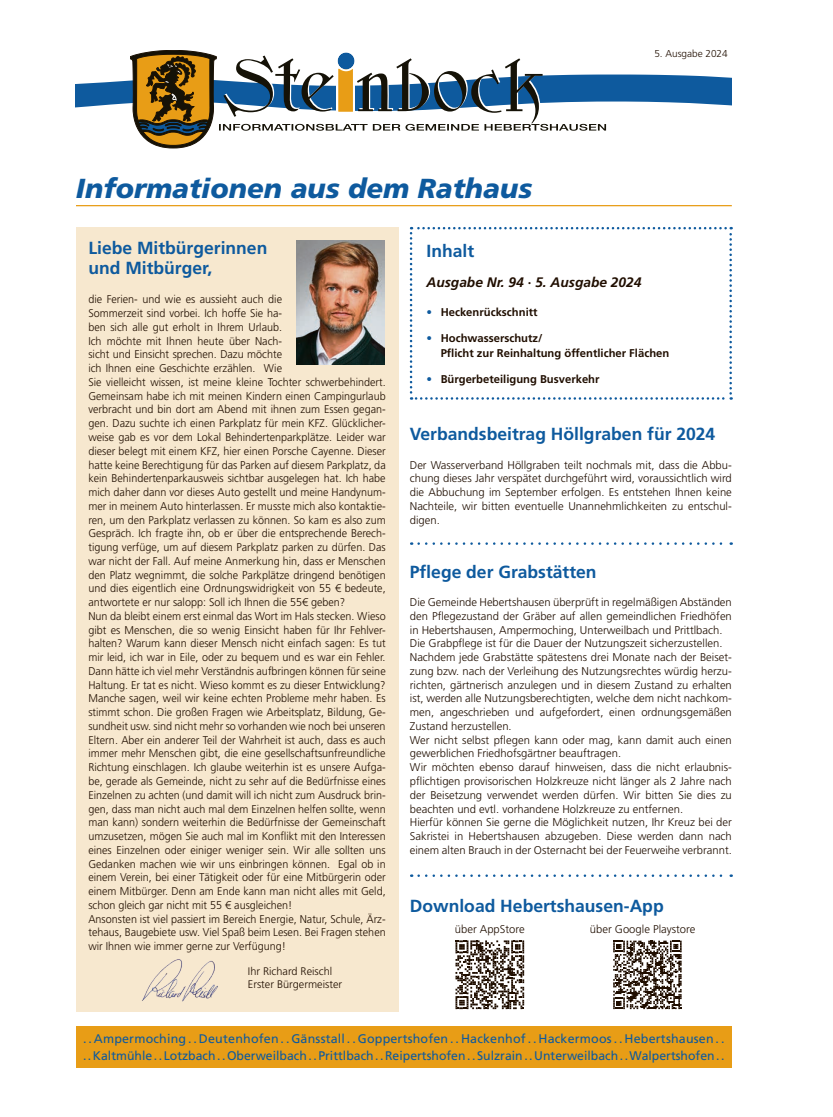
<style>
.page{position:relative;width:833px;height:1117px;background:#fff}
.page>*{position:absolute;margin:0;border:0;box-sizing:border-box;transform-origin:0 0}
.Überschrift_2spaltig{font:italic 900 27.5px "Frutiger LT Std";color:#0e5a9e}
.Überschrift_1spaltig{font:700 17.5px/20px "Frutiger LT Std";color:#0e5a9e}
.t1{font:italic 700 13.75px "Frutiger LT Std";color:#200e00}
.t2{font:12.5px/16.2px "Frutiger LT Std";color:#0e5a9e}
.Grundschrift{font:300 11.25px/13.8px "Frutiger LT Std";color:#200e00;text-align:justify;scale:.96 1}
.Grundschrift-2{font:300 11.25px/13.8px "Frutiger LT Std";color:#200e00;text-align:justify}
.t3{font:700 11.25px/15.1px "Frutiger LT Std";color:#200e00}
.Grundschrift-3{font:300 11px/12.5px "Frutiger LT Std";color:#200e00}
.t4{font:300 10px "Frutiger LT Std";color:#200e00}
.s1{color:#0e5a9e}
</style>
<div class="page">
<svg style="left:76px;top:50px;width:655px;height:99px"></svg>
<hr style="left:76px;top:205px;width:656px;height:1px;background:#e89d16">
<svg style="left:410px;top:227px;width:322px;height:172px"></svg>
<div style="left:76px;top:227px;width:322px;height:784px;background:#f7e8cf"></div>
<img style="left:296px;top:240px;width:88px;height:124px">
<img style="left:142px;top:959px;width:76px;height:43px">
<div style="left:76px;top:1025px;width:656px;height:42px;background:#e89d16"></div>
<svg style="left:455px;top:940px;width:69px;height:68px"></svg>
<svg style="left:613px;top:940px;width:68px;height:68px"></svg>
<svg style="left:418px;top:874px;width:313px;height:2px"></svg>
<svg style="left:418px;top:542px;width:313px;height:2px"></svg>
<p class="Überschrift_2spaltig" style="left:76px;top:172px;width:458px">Informationen aus dem Rathaus</p>
<p class="t4" style="left:654px;top:48px;width:75px">5. Ausgabe 2024</p>
<p class="Überschrift_1spaltig" style="left:88px;top:238px;width:180px">Liebe Mitbürgerinnen und Mitbürger,</p>
<p class="Grundschrift" style="left:88px;top:293px;width:311px;text-align:left">die Ferien- und wie es aussieht auch die<br>Sommerzeit sind vorbei. Ich hoffe Sie ha-<br>ben sich alle gut erholt in Ihrem Urlaub.<br>Ich möchte mit Ihnen heute über Nach-<br>sicht und Einsicht sprechen. Dazu möchte<br>ich Ihnen eine Geschichte erzählen. Wie<br>Sie vielleicht wissen, ist meine kleine Tochter schwerbehindert.<br>Gemeinsam habe ich mit meinen Kindern einen Campingurlaub verbracht und bin dort am Abend mit ihnen zum Essen gegan&shy;gen. Dazu suchte ich einen Parkplatz für mein KFZ. Glücklicher&shy;weise gab es vor dem Lokal Behindertenparkplätze. Leider war dieser belegt mit einem KFZ, hier einen Porsche Cayenne. Dieser hatte keine Berechtigung für das Parken auf diesem Parkplatz, da kein Behindertenparkausweis sichtbar ausgelegen hat. Ich habe mich daher dann vor dieses Auto gestellt und meine Handynum&shy;mer in meinem Auto hinterlassen. Er musste mich also kontaktie&shy;ren, um den Parkplatz verlassen zu können. So kam es also zum Gespräch. Ich fragte ihn, ob er über die entsprechende Berech&shy;tigung verfüge, um auf diesem Parkplatz parken zu dürfen. Das war nicht der Fall. Auf meine Anmerkung hin, dass er Menschen den Platz wegnimmt, die solche Parkplätze dringend benötigen und dies eigentlich eine Ordnungswidrigkeit von 55 € bedeute, antwortete er nur salopp: Soll ich Ihnen die 55€ geben?</p>
<p class="Grundschrift" style="left:88px;top:609px;width:311px">Nun da bleibt einem erst einmal das Wort im Hals stecken. Wieso gibt es Menschen, die so wenig Einsicht haben für Ihr Fehlver&shy;halten? Warum kann dieser Mensch nicht einfach sagen: Es tut mir leid, ich war in Eile, oder zu bequem und es war ein Fehler.<br>Dann hätte ich viel mehr Verständnis aufbringen können für seine Haltung. Er tat es nicht. Wieso kommt es zu dieser Entwicklung?<br>Manche sagen, weil wir keine echten Probleme mehr haben. Es stimmt schon. Die großen Fragen wie Arbeitsplatz, Bildung, Ge&shy;sundheit usw. sind nicht mehr so vorhanden wie noch bei unseren Eltern. Aber ein anderer Teil der Wahrheit ist auch, dass es auch immer mehr Menschen gibt, die eine gesellschaftsunfreundliche Richtung einschlagen. Ich glaube weiterhin ist es unsere Aufga&shy;be, gerade als Gemeinde, nicht zu sehr auf die Bedürfnisse eines Einzelnen zu achten (und damit will ich nicht zum Ausdruck brin&shy;gen, dass man nicht auch mal dem Einzelnen helfen sollte, wenn man kann) sondern weiterhin die Bedürfnisse der Gemeinschaft umzusetzen, mögen Sie auch mal im Konflikt mit den Interessen eines Einzelnen oder einiger weniger sein. Wir alle sollten uns Gedanken machen wie wir uns einbringen können. Egal ob in einem Verein, bei einer Tätigkeit oder für eine Mitbürgerin oder einem Mitbürger. Denn am Ende kann man nicht alles mit Geld, schon gleich gar nicht mit 55 € ausgleichen!</p>
<p class="Grundschrift" style="left:88px;top:911px;width:311px">Ansonsten ist viel passiert im Bereich Energie, Natur, Schule, Ärz&shy;tehaus, Baugebiete usw. Viel Spaß beim Lesen. Bei Fragen stehen wir Ihnen wie immer gerne zur Verfügung!</p>
<p class="Grundschrift-3" style="left:248px;top:965px;width:96px">Ihr Richard Reischl<br>Erster Bürgermeister</p>
<p class="Überschrift_1spaltig" style="left:426px;top:241px;width:49px">Inhalt</p>
<p class="t1" style="left:426px;top:274px;width:216px">Ausgabe Nr. 94 · 5. Ausgabe 2024</p>
<p class="t3" style="left:426px;top:305px;width:113px"><span class="s1">•</span> Heckenrückschnitt</p>
<p class="t3" style="left:441px;top:330px;width:230px;text-indent:-14px"><span class="s1">•</span> Hochwasserschutz/<br>Pflicht zur Reinhaltung öffentlicher Flächen</p>
<p class="t3" style="left:426px;top:371px;width:174px"><span class="s1">•</span> Bürgerbeteiligung Busverkehr</p>
<p class="Überschrift_1spaltig" style="left:410px;top:424px;width:307px">Verbandsbeitrag Höllgraben für 2024</p>
<p class="Grundschrift-2" style="left:410px;top:458px;width:323px">Der Wasserverband Höllgraben teilt nochmals mit, dass die Abbu&shy;chung dieses Jahr verspätet durchgeführt wird, voraussichtlich wird die Abbuchung im September erfolgen. Es entstehen Ihnen keine Nachteile, wir bitten eventuelle Unannehmlichkeiten zu entschul&shy;digen.</p>
<p class="Überschrift_1spaltig" style="left:410px;top:562px;width:188px">Pflege der Grabstätten</p>
<p class="Grundschrift-2" style="left:410px;top:595px;width:323px">Die Gemeinde Hebertshausen überprüft in regelmäßigen Abständen den Pflegezustand der Gräber auf allen gemeindlichen Friedhöfen in Hebertshausen, Ampermoching, Unterweilbach und Prittlbach.</p>
<p class="Grundschrift-2" style="left:410px;top:636px;width:314px">Die Grabpflege ist für die Dauer der Nutzungszeit sicherzustellen.</p>
<p class="Grundschrift-2" style="left:410px;top:650px;width:323px">Nachdem jede Grabstätte spätestens drei Monate nach der Beiset&shy;zung bzw. nach der Verleihung des Nutzungsrechtes würdig herzu&shy;richten, gärtnerisch anzulegen und in diesem Zustand zu erhalten ist, werden alle Nutzungsberechtigten, welche dem nicht nachkom&shy;men, angeschrieben und aufgefordert, einen ordnungsgemäßen Zustand herzustellen.</p>
<p class="Grundschrift-2" style="left:410px;top:733px;width:323px">Wer nicht selbst pflegen kann oder mag, kann damit auch einen gewerblichen Friedhofsgärtner beauftragen.</p>
<p class="Grundschrift-2" style="left:410px;top:760px;width:323px">Wir möchten ebenso darauf hinweisen, dass die nicht erlaubnis&shy;pflichtigen provisorischen Holzkreuze nicht länger als 2 Jahre nach der Beisetzung verwendet werden dürfen. Wir bitten Sie dies zu beachten und evtl. vorhandene Holzkreuze zu entfernen.</p>
<p class="Grundschrift-2" style="left:410px;top:815px;width:323px">Hierfür können Sie gerne die Möglichkeit nutzen, Ihr Kreuz bei der Sakristei in Hebertshausen abzugeben. Diese werden dann nach einem alten Brauch in der Osternacht bei der Feuerweihe verbrannt.</p>
<p class="Überschrift_1spaltig" style="left:410px;top:896px;width:255px">Download Hebertshausen-App</p>
<p class="Grundschrift-2" style="left:455px;top:922px;width:71px">über AppStore</p>
<p class="Grundschrift-2" style="left:590px;top:922px;width:107px">über Google Playstore</p>
<p class="t2" style="left:83px;top:1030px;width:643px">. . Ampermoching . . Deutenhofen . . Gänsstall . . Goppertshofen . . Hackenhof. . Hackermoos. . Hebertshausen . . ..Kaltmühle.. Lotzbach..Oberweilbach..Prittlbach..Reipertshofen.. Sulzrain..Unterweilbach..Walpertshofen..</p>
</div>
